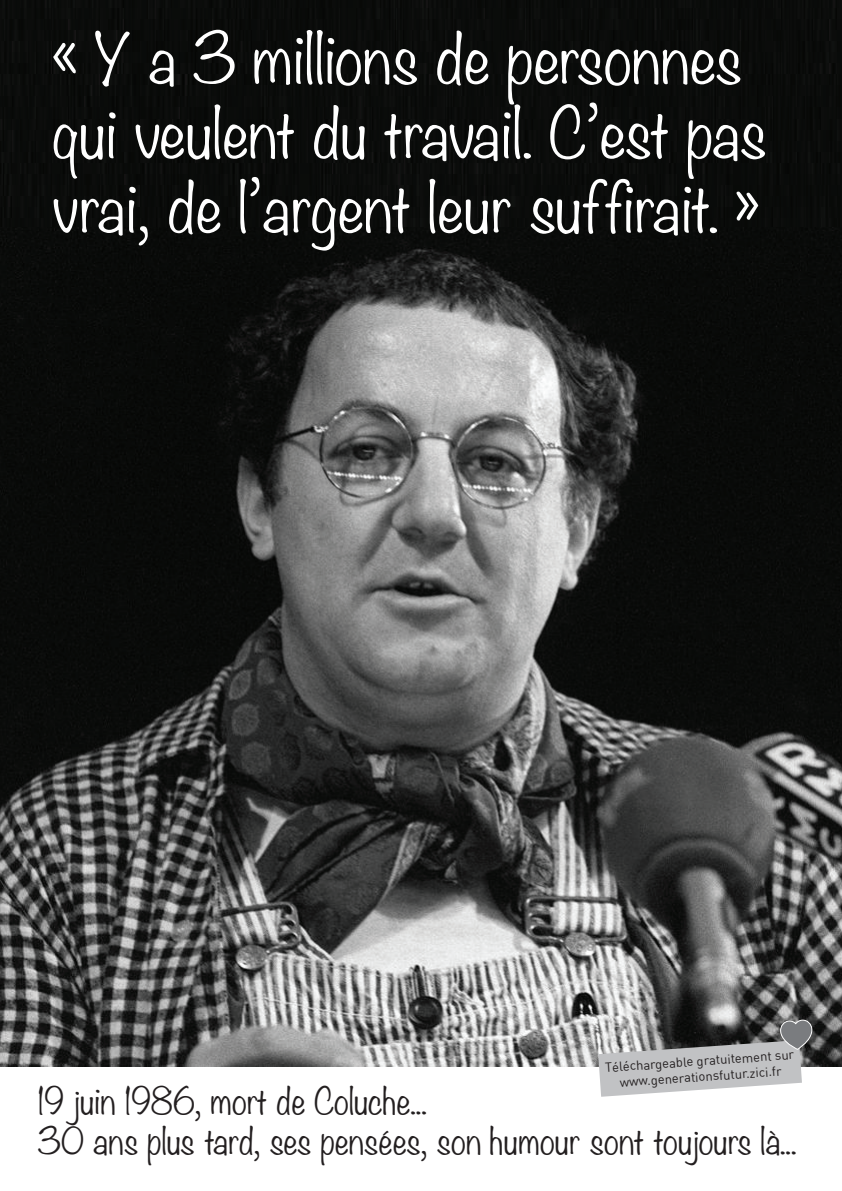
<style>
.page{position:relative;width:842px;height:1191px;background:#fff}
.page>*{position:absolute;margin:0;border:0;box-sizing:border-box;transform-origin:0 0}
.t1{font:300 62px/74.4px "Noteworthy";color:#fff}
.t2{font:300 33px/39.6px "Noteworthy";color:#231f20}
.t3{font:13px/15.6px "DIN";color:#231f20;text-align:center}
</style>
<div class="page">
<img style="left:0;top:226px;width:842px;height:840px">
<div style="left:0;top:0;width:842px;height:226px;background:#0a0c0a"></div>
<svg style="left:598px;top:1019px;width:215px;height:77px;background:#a4a4a5"></svg>
<p class="t1" style="left:52px;top:20px;width:717px">« Y a 3 millions de personnes qui veulent du travail. C’est pas vrai, de l’argent leur suffirait. »</p>
<p class="t3" style="left:604px;top:1059px;width:191px;rotate:-4deg">Téléchargeable gratuitement sur www.generationsfutur.zici.fr</p>
<p class="t2" style="left:38px;top:1080px;width:760px">19 juin 1986, mort de Coluche...<br>30 ans plus tard, ses pensées, son humour sont toujours là...</p>
</div>
